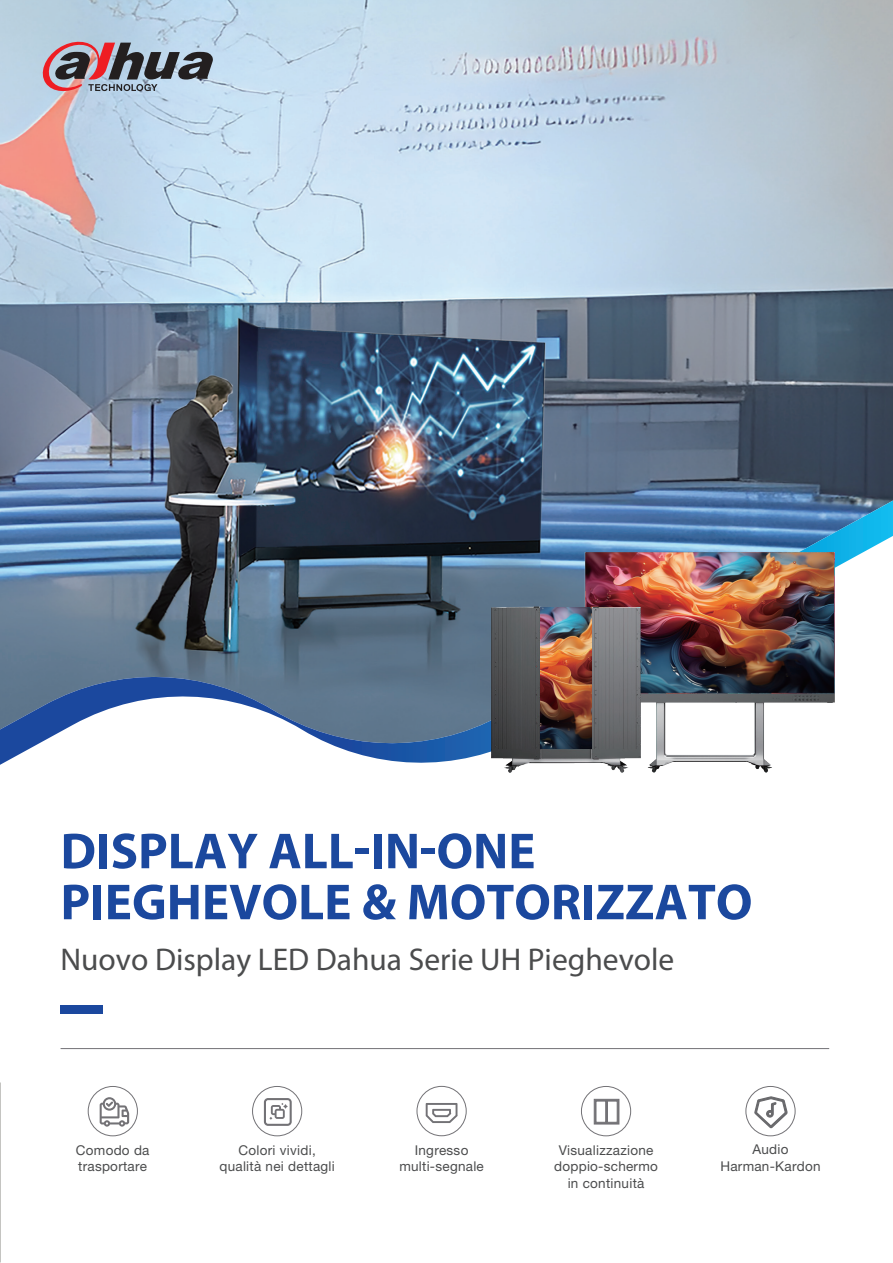
<style>
.page{position:relative;width:893px;height:1263px;background:#fff}
.page>*{position:absolute;margin:0;border:0;box-sizing:border-box;transform-origin:0 0}
.t1{font:700 51px/51px "Myriad Pro";color:#1b489e}
.t2{font:31.5px "Myriad Pro";color:#4b4c4d}
.t3{font:13.5px/16.5px "Helvetica Neue LT Pro";letter-spacing:.02em;color:#4b4c4d;text-align:center}
</style>
<div class="page">
<hr style="left:61px;top:1048px;width:768px;height:1px;background:#737276">
<div style="left:61px;top:1005px;width:42px;height:8px;background:#1b489e"></div>
<div style="left:581px;top:1086px;width:50px;height:50px;border:1px solid #737276;border-radius:50%"></div>
<div style="left:252px;top:1086px;width:50px;height:50px;border:1px solid #737276;border-radius:50%"></div>
<div style="left:88px;top:1086px;width:50px;height:50px;border:1px solid #737276;border-radius:50%"></div>
<div style="left:417px;top:1086px;width:49px;height:50px;border:1px solid #737276;border-radius:50%"></div>
<div style="left:746px;top:1086px;width:49px;height:50px;border:1px solid #737276;border-radius:50%"></div>
<svg style="left:753px;top:1097px;width:35px;height:32px"></svg>
<svg style="left:426px;top:1103px;width:31px;height:20px"></svg>
<svg style="left:593px;top:1098px;width:27px;height:27px"></svg>
<svg style="left:264px;top:1098px;width:28px;height:28px"></svg>
<svg style="left:100px;top:1097px;width:29px;height:30px"></svg>
<img style="left:0;top:0;width:893px;height:501px">
<svg style="left:0;top:501px;width:893px;height:272px"></svg>
<img style="left:491px;top:552px;width:343px;height:220px">
<img style="left:585px;top:552px;width:249px;height:141px">
<img style="left:541px;top:608px;width:50px;height:140px">
<svg style="left:39px;top:39px;width:175px;height:55px"></svg>
<h1 class="t1" style="left:61px;top:824px;width:693px">DISPLAY ALL-IN-ONE<br>PIEGHEVOLE &amp; MOTORIZZATO</h1>
<h2 class="t2" style="left:61px;top:940px;width:615px">Nuovo Display LED Dahua Serie UH Pieghevole</h2>
<p class="t3" style="left:76px;top:1141px;width:75px;text-align:left">Comodo da trasportare</p>
<p class="t3" style="left:399px;top:1141px;width:86px">Ingresso multi-segnale</p>
<p class="t3" style="left:720px;top:1141px;width:102px">Audio<br>Harman-Kardon</p>
<p class="t3" style="left:219px;top:1141px;width:117px">Colori vividi, qualità nei dettagli</p>
<p class="t3" style="left:554px;top:1141px;width:105px">Visualizzazione doppio-schermo in continuità</p>
</div>
